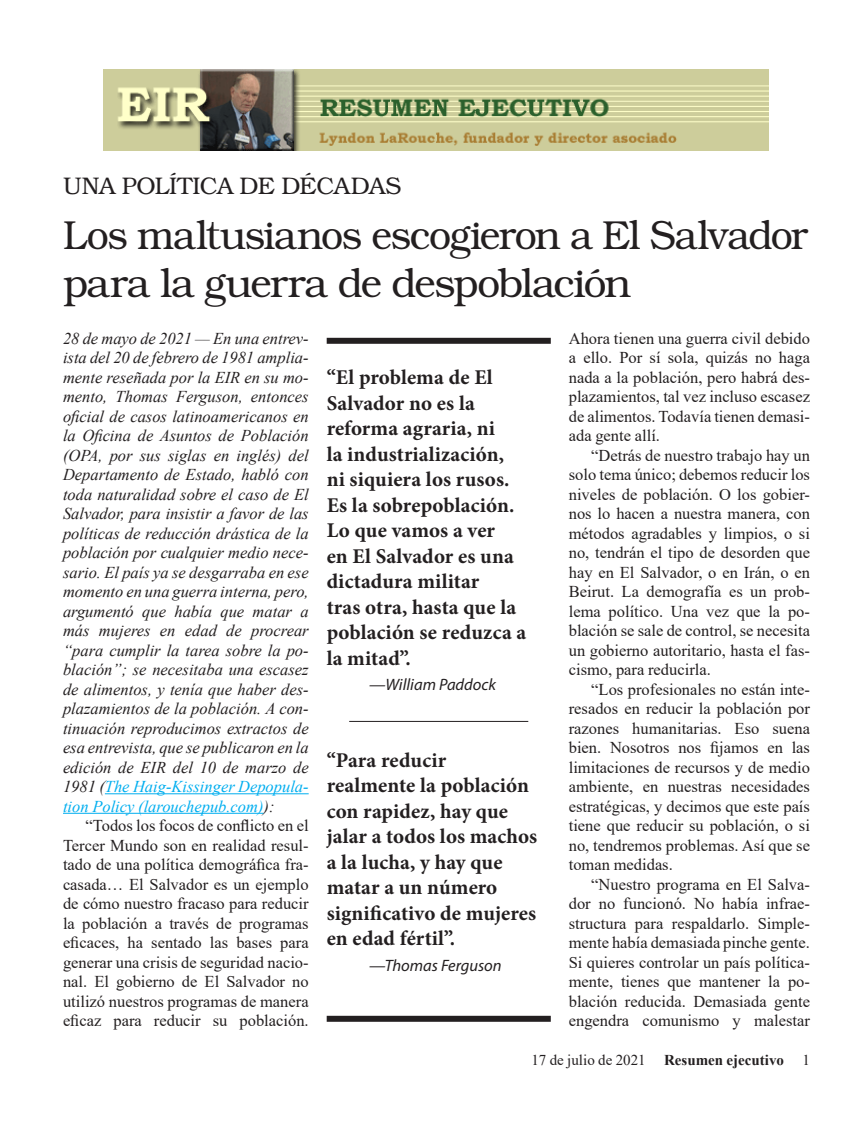
<style>
.page{position:relative;width:864px;height:1134px;background:#fff}
.page>*{position:absolute;margin:0;border:0;box-sizing:border-box;transform-origin:0 0}
._30pt_Head{font:300 40.5px/48px "Bookman";letter-spacing:-.035em;color:#231f20}
._14pt_Kicker{font:300 24px "Bookman";letter-spacing:-.01em;color:#231f20}
.Display_Quote{font:700 21px/25.5px "Minion Pro";letter-spacing:.005em;color:#231f20}
.Text{font:16.5px/19.5px "Times New Roman";color:#231f20;text-align:justify}
.Text_No_Indent{font:italic 16.5px/19.5px "Times New Roman";color:#231f20;text-align:justify}
.Display_Quote-2{font:italic 16.5px "Myriad Pro";color:#231f20}
.t1{font:15px "Times New Roman";color:#231f20}
.s1{color:#00aeef}
.s2{font-weight:700}
</style>
<div class="page">
<hr style="left:105px;top:793px;width:204px;height:1px;background:#00aeef">
<hr style="left:63px;top:813px;width:201px;height:1px;background:#00aeef">
<img style="left:104px;top:69px;width:665px;height:82px">
<div style="left:327px;top:338px;width:224px;height:6px;background:#231f20"></div>
<hr style="left:349px;top:721px;width:179px;height:1px;background:#231f20">
<div style="left:327px;top:1016px;width:224px;height:6px;background:#231f20"></div>
<p class="_14pt_Kicker" style="left:63px;top:171px;width:340px">UNA POLÍTICA DE DÉCADAS</p>
<p class="_30pt_Head" style="left:63px;top:211px;width:747px">Los maltusianos escogieron a El Salvador para la guerra de despoblación</p>
<p class="Text_No_Indent" style="left:63px;top:328px;width:247px">28 de mayo de 2021 — En una entrev&shy;ista del 20 de febrero de 1981 amplia&shy;mente reseñada por la EIR en su mo&shy;mento, Thomas Ferguson, entonces oficial de casos latinoamericanos en la Oficina de Asuntos de Población (OPA, por sus siglas en inglés) del Departamento de Estado, habló con toda naturalidad sobre el caso de El Salvador, para insistir a favor de las políticas de reducción drástica de la población por cualquier medio nece&shy;sario. El país ya se desgarraba en ese momento en una guerra interna, pero, argumentó que había que matar a más mujeres en edad de procrear “para cumplir la tarea sobre la po&shy;blación”; se necesitaba una escasez de alimentos, y tenía que haber des&shy;plazamientos de la población. A con&shy;tinuación reproducimos extractos de esa entrevista, que se publicaron en la edición de EIR del 10 de marzo de 1981 (<span class="s1">The Haig-Kissinger Depopula&shy;tion Policy (larouchepub.com)</span>):</p>
<p class="Text" style="left:63px;top:815px;width:247px;text-indent:22px">“Todos los focos de conflicto en el Tercer Mundo son en realidad resul&shy;tado de una política demográfica fra&shy;casada… El Salvador es un ejemplo de cómo nuestro fracaso para reducir la población a través de programas eficaces, ha sentado las bases para generar una crisis de seguridad nacio&shy;nal. El gobierno de El Salvador no utilizó nuestros programas de manera eficaz para reducir su población.</p>
<p class="Display_Quote" style="left:327px;top:365px;width:201px">“El problema de El<br>Salvador no es la reforma agraria, ni<br>la industrialización, ni siquiera los rusos.<br>Es la sobrepoblación.<br>Lo que vamos a ver<br>en El Salvador es una dictadura militar<br>tras otra, hasta que la población se reduzca a la mitad”.</p>
<p class="Display_Quote-2" style="left:369px;top:675px;width:129px">—William Paddock</p>
<p class="Display_Quote" style="left:327px;top:747px;width:212px">“Para reducir realmente la población con rapidez, hay que jalar a todos los machos a la lucha, y hay que matar a un número significativo de mujeres en edad fértil”.</p>
<p class="Display_Quote-2" style="left:369px;top:955px;width:134px">—Thomas Ferguson</p>
<p class="Text" style="left:569px;top:328px;width:243px">Ahora tienen una guerra civil debido a ello. Por sí sola, quizás no haga nada a la población, pero habrá des&shy;plazamientos, tal vez incluso escasez de alimentos. Todavía tienen demasi&shy;ada gente allí.</p>
<p class="Text" style="left:569px;top:445px;width:243px;text-indent:22px">“Detrás de nuestro trabajo hay un solo tema único; debemos reducir los niveles de población. O los gobier&shy;nos lo hacen a nuestra manera, con métodos agradables y limpios, o si no, tendrán el tipo de desorden que hay en El Salvador, o en Irán, o en Beirut. La demografía es un prob&shy;lema político. Una vez que la po&shy;blación se sale de control, se necesita un gobierno autoritario, hasta el fas&shy;cismo, para reducirla.</p>
<p class="Text" style="left:569px;top:679px;width:243px;text-indent:22px">“Los profesionales no están inte&shy;resados en reducir la población por razones humanitarias. Eso suena bien. Nosotros nos fijamos en las limitaciones de recursos y de medio ambiente, en nuestras necesidades estratégicas, y decimos que este país tiene que reducir su población, o si no, tendremos problemas. Así que se toman medidas.</p>
<p class="Text" style="left:569px;top:874px;width:243px;text-indent:22px">“Nuestro programa en El Salva&shy;dor no funcionó. No había infrae&shy;structura para respaldarlo. Simple&shy;mente había demasiada pinche gente.<br>Si quieres controlar un país política&shy;mente, tienes que mantener la po&shy;blación reducida. Demasiada gente engendra comunismo y malestar</p>
<p class="t1" style="left:531px;top:1049px;width:280px">17 de julio de 2021 <span class="s2">Resumen ejecutivo</span> 1</p>
</div>
